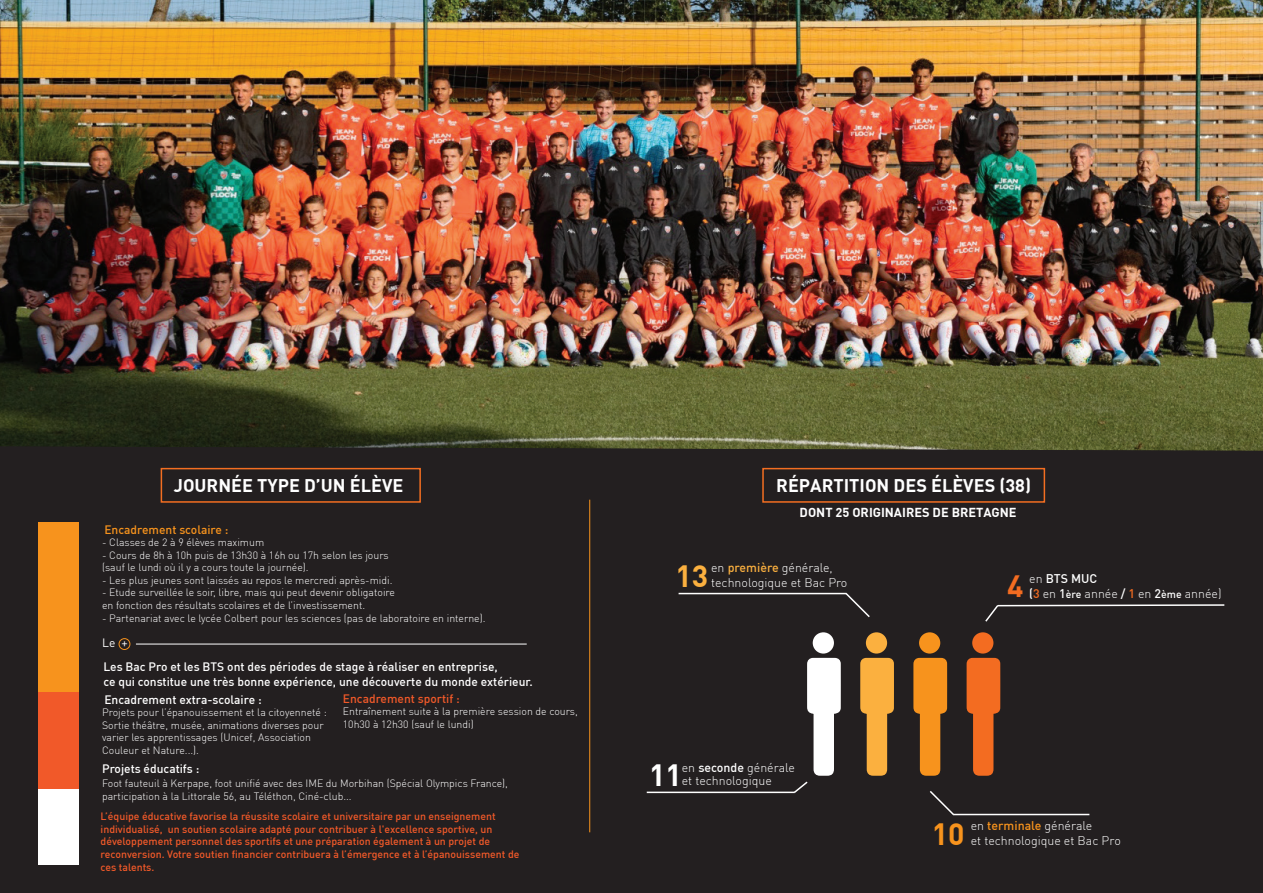
<style>
.page{position:relative;width:1263px;height:893px;background:#fff}
.page>*{position:absolute;margin:0;border:0;box-sizing:border-box;transform-origin:0 0}
.t1{font:700 30.15px "DIN Pro";color:#fff}
.t2{font:700 30.15px "DIN Pro";color:#f7931d}
.t3{font:700 30.15px "DIN Pro";color:#fbb03f}
.t4{font:700 30.15px "DIN Pro";color:#f36c21}
.t5{font:700 18px "DIN Pro";color:#fff}
.t6{font:700 12.75px "DIN Pro";color:#fff}
.t7{font:300 12.3px/14.9px "DIN Pro";color:#fff}
.t8{font:500 12px/14.4px "DIN Pro";color:#fff}
.t9{font:500 12px "DIN Pro";color:#f7931d}
.t10{font:500 12px "DIN Pro";color:#f15929}
.t11{font:12px "DIN Pro";color:#fff}
.t12{font:300 10.5px/12.6px "DIN Pro";color:#fff}
.t13{font:500 10.5px/12.6px "DIN Pro";color:#f15929}
.s1{font-weight:500;color:#fbb03f}
.s2{font-weight:500}
.s3{font-weight:500;color:#f36c21}
.s4{font-weight:500;font-size:10.5px}
.s5{font-weight:500;color:#f7931d}
</style>
<div class="page">
<img style="left:0;top:0;width:1263px;height:446px">
<div style="left:0;top:446px;width:1263px;height:441px;background:#231f20"></div>
<div style="left:39px;top:522px;width:40px;height:170px;background:#f7931d"></div>
<div style="left:39px;top:788px;width:40px;height:76px;background:#fff"></div>
<div style="left:39px;top:692px;width:40px;height:96px;background:#f15929"></div>
<div style="left:119px;top:638px;width:11px;height:12px;border:1px solid #f7931d;border-radius:50%"></div>
<hr style="left:136px;top:644px;width:391px;height:1px;background:#fff">
<div style="left:161px;top:468px;width:260px;height:35px;border:2px solid #f36e21"></div>
<div style="left:813px;top:632px;width:21px;height:22px;background:#fff;border-radius:50%"></div>
<svg style="left:860px;top:658px;width:34px;height:118px;background:#c98f37"></svg>
<div style="left:866px;top:632px;width:21px;height:22px;background:#fbb03f;border-radius:50%"></div>
<svg style="left:913px;top:658px;width:34px;height:118px;background:#c6781d"></svg>
<div style="left:919px;top:632px;width:21px;height:22px;background:#f7931d;border-radius:50%"></div>
<svg style="left:966px;top:658px;width:34px;height:118px;background:#c25a20"></svg>
<div style="left:972px;top:632px;width:21px;height:22px;background:#f36c21;border-radius:50%"></div>
<svg style="left:844px;top:591px;width:27px;height:28px"></svg>
<hr style="left:678px;top:593px;width:168px;height:1px;background:#fff">
<svg style="left:984px;top:603px;width:242px;height:20px;background:#333030"></svg>
<svg style="left:928px;top:789px;width:28px;height:28px"></svg>
<hr style="left:953px;top:814px;width:136px;height:1px;background:#fff">
<hr style="left:647px;top:792px;width:148px;height:1px;background:#fff">
<svg style="left:792px;top:658px;width:49px;height:136px"></svg>
<div style="left:762px;top:468px;width:283px;height:35px;border:2px solid #f36e21"></div>
<hr style="left:589px;top:500px;width:1px;height:332px;background:#f7931d">
<h2 class="t5" style="left:174px;top:474px;width:231px">JOURNÉE TYPE D’UN ÉLÈVE</h2>
<p class="t9" style="left:104px;top:521px;width:126px">Encadrement scolaire :</p>
<p class="t12" style="left:102px;top:536px;width:164px">- Classes de 2 à 9 élèves maximum</p>
<p class="t12" style="left:102px;top:548px;width:288px">- Cours de 8h à 10h puis de 13h30 à 16h ou 17h selon les jours (sauf le lundi où il y a cours toute la journée).</p>
<p class="t12" style="left:102px;top:574px;width:292px">- Les plus jeunes sont laissés au repos le mercredi après-midi.</p>
<p class="t12" style="left:102px;top:586px;width:294px">- Etude surveillée le soir, libre, mais qui peut devenir obligatoire en fonction des résultats scolaires et de l’investissement.</p>
<p class="t12" style="left:102px;top:611px;width:385px">- Partenariat avec le lycée Colbert pour les sciences (pas de laboratoire en interne).</p>
<p class="t11" style="left:102px;top:635px;width:27px">Le +</p>
<p class="t8" style="left:103px;top:660px;width:431px">Les Bac Pro et les BTS ont des périodes de stage à réaliser en entreprise,<br>ce qui constitue une très bonne expérience, une découverte du monde extérieur.</p>
<p class="t8" style="left:104px;top:692px;width:159px">Encadrement extra-scolaire :</p>
<p class="t10" style="left:343px;top:691px;width:119px">Encadrement sportif :</p>
<p class="t12" style="left:343px;top:705px;width:236px">Entraînement suite à la première session de cours,<br>10h30 à 12h30 (sauf le lundi)</p>
<p class="t12" style="left:102px;top:706px;width:226px">Projets pour l’épanouissement et la citoyenneté :<br>Sortie théâtre, musée, animations diverses pour varier les apprentissages (Unicef, Association Couleur et Nature...).</p>
<p class="t12" style="left:102px;top:777px;width:407px">Foot fauteuil à Kerpape, foot unifié avec des IME du Morbihan (Spécial Olympics France), participation à la Littorale 56, au Téléthon, Ciné-club...</p>
<p class="t13" style="left:101px;top:810px;width:420px">L’équipe éducative favorise la réussite scolaire et universitaire par un enseignement individualisé, un soutien scolaire adapté pour contribuer à l'excellence sportive, un développement personnel des sportifs et une préparation également à un projet de reconversion. Votre soutien financier contribuera à l’émergence et à l’épanouissement de ces talents.</p>
<p class="t8" style="left:102px;top:761px;width:99px">Projets éducatifs :</p>
<h2 class="t5" style="left:776px;top:474px;width:256px">RÉPARTITION DES ÉLÈVES (38)</h2>
<p class="t6" style="left:800px;top:504px;width:218px">DONT 25 ORIGINAIRES DE BRETAGNE</p>
<h1 class="t3" style="left:675px;top:556px;width:34px">13</h1>
<p class="t7" style="left:711px;top:560px;width:138px">en <span class="s1">première</span> générale, technologique et Bac Pro</p>
<h1 class="t1" style="left:649px;top:755px;width:34px">11</h1>
<p class="t7" style="left:682px;top:761px;width:115px;line-height:13px">en <span class="s2">seconde</span> générale et technologique</p>
<h1 class="t4" style="left:1007px;top:566px;width:18px">4</h1>
<p class="t7" style="left:1029px;top:571px;width:194px">en <span class="s2">BTS MUC<br>(</span><span class="s3">3</span> en <span class="s2">1</span><span class="s4">ère</span> année <span class="s2">/</span> <span class="s3">1</span> en <span class="s2">2</span><span class="s4">ème</span> année)</p>
<h1 class="t2" style="left:932px;top:814px;width:34px">10</h1>
<p class="t7" style="left:971px;top:818px;width:152px">en <span class="s5">terminale</span> générale<br>et technologique et Bac Pro</p>
</div>
